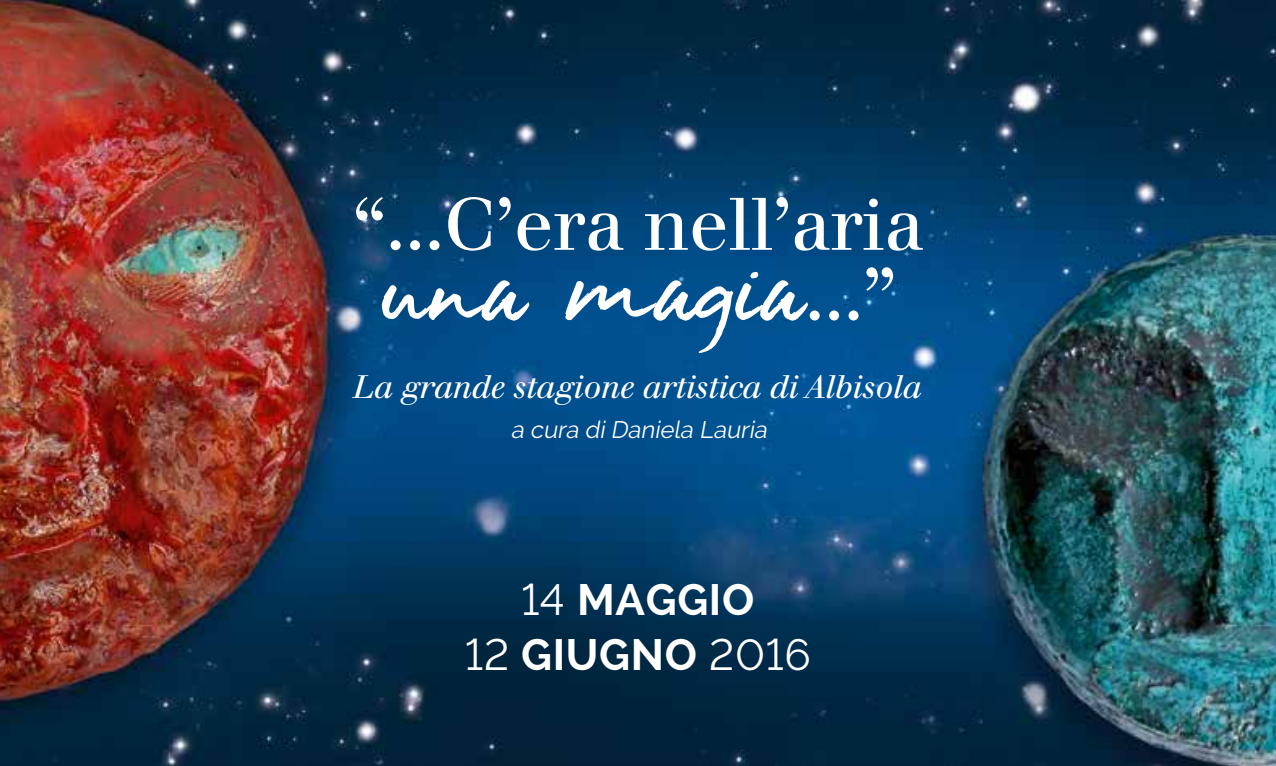
<style>
.page{position:relative;width:1276px;height:766px;background:#fff}
.page>*{position:absolute;margin:0;border:0;box-sizing:border-box;transform-origin:0 0}
.t1{font:176.62px "Aroha";letter-spacing:-.01em;color:#fff}
.t2{font:72.45px "Walbaum";letter-spacing:-.01em;color:#fff}
.t3{font:700 43.65px/54.4px "Raleway";letter-spacing:.015em;color:#fff;text-align:center}
.t4{font:italic 31.72px "Walbaum";letter-spacing:-.015em;color:#fff}
.t5{font:italic 23.85px "Raleway";color:#fff}
.s1{font-weight:400}
</style>
<div class="page">
<img style="left:0;top:0;width:1276px;height:765px">
<h2 class="t2" style="left:352px;top:181px;width:573px">“...C’era nell’aria</h2>
<h1 class="t1" style="left:381px;top:196px;width:427px">una magia</h1>
<h2 class="t2" style="left:804px;top:251px;width:93px">...”</h2>
<p class="t4" style="left:353px;top:367px;width:570px">La grande stagione artistica di Albisola</p>
<p class="t5" style="left:511px;top:415px;width:262px">a cura diDaniela Lauria</p>
<h3 class="t3" style="left:465px;top:572px;width:347px"><span class="s1">14</span> MAGGIO<br><span class="s1">12</span> GIUGNO <span class="s1">2016</span></h3>
</div>
